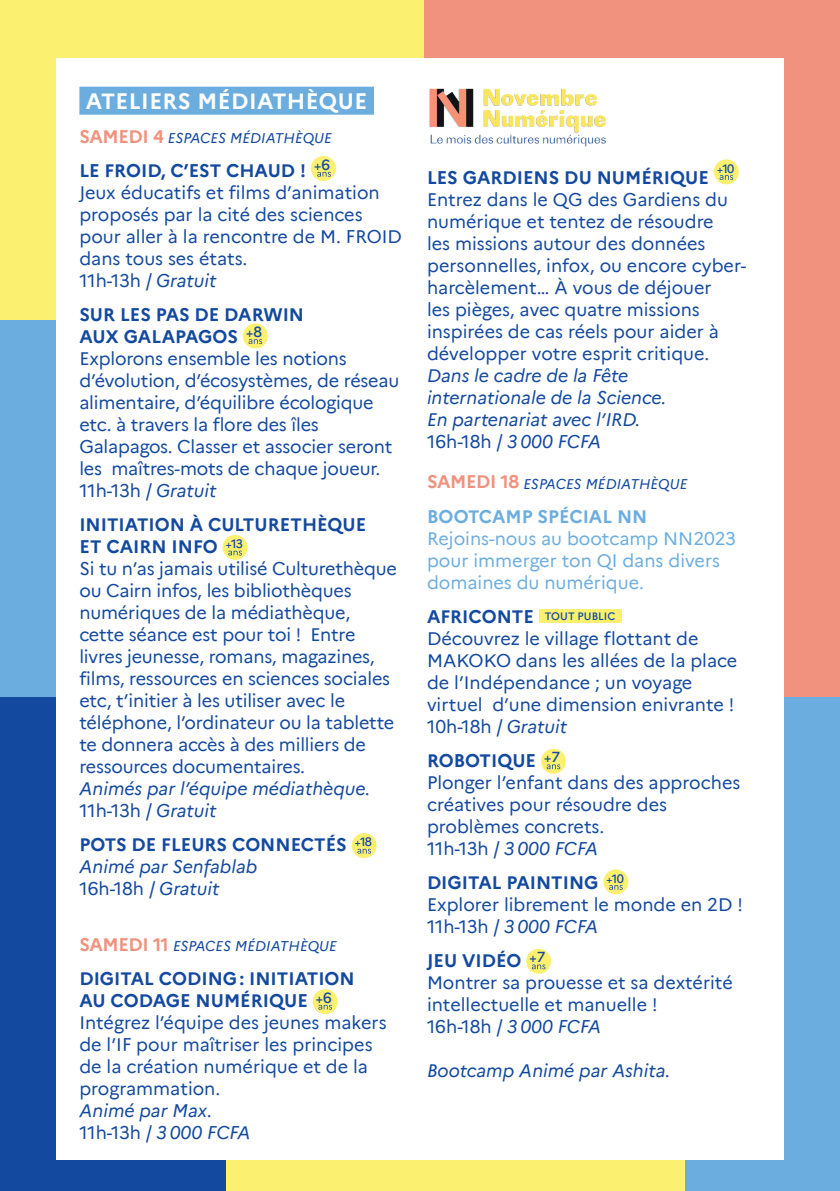
<style>
.page{position:relative;width:840px;height:1191px;background:#fff}
.page>*{position:absolute;margin:0;border:0;box-sizing:border-box;transform-origin:0 0}
.t1{font:700 22px "Marianne";letter-spacing:.02em;color:#fff}
.t2{font:18px/22px "Marianne";letter-spacing:-.005em;color:#13499f}
.t3{font:italic 18px/22px "Marianne";color:#13499f}
.t4{font:18px/22px "Marianne";color:#6caddf}
.t5{font:700 18px "Marianne";color:#13499f}
.t6{font:700 18px "Marianne";color:#6caddf}
.t7{font:italic 14px "Marianne";letter-spacing:.01em;color:#13499f}
.t8{font:500 12px "Marianne";color:#13499f}
.t9{font:500 10.6px "Marianne";color:#13499f}
.s1{font-weight:700;font-style:normal;font-size:18px;color:#f1927f}
.s2{font-weight:700}
.s3{font-style:italic}
.s4{font-style:normal}
.s5{font-weight:700;font-style:normal}
.s6{font-size:10px}
.s7{font-weight:700;font-size:18px}
</style>
<div class="page">
<div style="left:0;top:696px;width:225px;height:495px;background:#13499f"></div>
<div style="left:226px;top:696px;width:468px;height:495px;background:#fbf070"></div>
<div style="left:684px;top:696px;width:155px;height:495px;background:#6caddf"></div>
<div style="left:0;top:320px;width:415px;height:376px;background:#6caddf"></div>
<div style="left:415px;top:0;width:424px;height:696px;background:#f1927f"></div>
<div style="left:0;top:0;width:423px;height:319px;background:#fbf070"></div>
<div style="left:56px;top:58px;width:727px;height:1101px;background:#fff"></div>
<div style="left:79px;top:87px;width:295px;height:28px;background:#6caddf"></div>
<div style="left:311px;top:156px;width:25px;height:25px;background:#fbf070;border-radius:50%"></div>
<div style="left:243px;top:323px;width:25px;height:25px;background:#fbf070;border-radius:50%"></div>
<svg style="left:248px;top:339px;width:14px;height:5px"></svg>
<div style="left:222px;top:535px;width:25px;height:25px;background:#fbf070;border-radius:50%"></div>
<svg style="left:228px;top:550px;width:14px;height:5px"></svg>
<div style="left:351px;top:833px;width:25px;height:25px;background:#fbf070;border-radius:50%"></div>
<svg style="left:357px;top:848px;width:14px;height:5px"></svg>
<div style="left:312px;top:989px;width:25px;height:25px;background:#fbf070;border-radius:50%"></div>
<svg style="left:318px;top:1004px;width:14px;height:5px"></svg>
<div style="left:713px;top:159px;width:25px;height:25px;background:#fbf070;border-radius:50%"></div>
<svg style="left:719px;top:175px;width:13px;height:5px"></svg>
<div style="left:538px;top:609px;width:83px;height:13px;background:#fbf070"></div>
<div style="left:540px;top:748px;width:25px;height:25px;background:#fbf070;border-radius:50%"></div>
<svg style="left:546px;top:764px;width:14px;height:5px"></svg>
<div style="left:603px;top:869px;width:25px;height:25px;background:#fbf070;border-radius:50%"></div>
<svg style="left:609px;top:885px;width:13px;height:5px"></svg>
<div style="left:526px;top:948px;width:25px;height:25px;background:#fbf070;border-radius:50%"></div>
<svg style="left:531px;top:964px;width:14px;height:5px"></svg>
<img style="left:429px;top:88px;width:177px;height:59px">
<svg style="left:317px;top:172px;width:13px;height:5px"></svg>
<p class="t1" style="left:86px;top:84px;width:283px">ATELIERS MÉDIATHÈQUE</p>
<p class="t7" style="left:79px;top:127px;width:254px"><span class="s1">SAMEDI 4</span> ESPACES MÉDIATHÈQUE</p>
<p class="t2" style="left:79px;top:158px;width:324px"><span class="s2">LE FROID, C’EST CHAUD !</span> <sup>+</sup><sup>6<br></sup>Jeux éducatifs et films d’animation proposés par la cité des sciences pour aller à la rencontre de M. FROID dans tous ses états.<br>11h-13h / <span class="s3">Gratuit</span></p>
<p class="t2" style="left:79px;top:302px;width:321px"><span class="s2">SUR LES PAS DE DARWIN<br>AUX GALAPAGOS</span> <sup>+</sup><sup>8<br></sup>Explorons ensemble les notions d’évolution, d’écosystèmes, de réseau alimentaire, d’équilibre écologique etc. à travers la flore des îles<br>Galapagos. Classer et associer seront les maîtres-mots de chaque joueur.<br>11h-13h / <span class="s3">Gratuit</span></p>
<p class="t2" style="left:79px;top:512px;width:319px"><span class="s2">INITIATION À CULTURETHÈQUE<br>ET CAIRN INFO</span> <sup>+</sup><sup>13<br></sup>Si tu n’as jamais utilisé Culturethèque ou Cairn infos, les bibliothèques numériques de la médiathèque, cette séance est pour toi ! Entre livres jeunesse, romans, magazines, films, ressources en sciences sociales etc, t’initier à les utiliser avec le téléphone, l’ordinateur ou la tablette te donnera accès à des milliers de ressources documentaires.</p>
<p class="t3" style="left:79px;top:776px;width:292px">Animés par l’équipe médiathèque.<br><span class="s4">11h-13h /</span> Gratuit</p>
<p class="t3" style="left:79px;top:832px;width:294px"><span class="s5">POTS DE FLEURS CONNECTÉS</span> <sup>+</sup><sup>18<br></sup>Animé par Senfablab<br><span class="s4">16h-18h /</span> Gratuit</p>
<p class="t7" style="left:79px;top:935px;width:259px"><span class="s1">SAMEDI 11</span> ESPACES MÉDIATHÈQUE</p>
<p class="t2" style="left:79px;top:966px;width:308px"><span class="s2">DIGITAL CODING: INITIATION<br>AU CODAGE NUMÉRIQUE</span> <sup>+</sup><sup>6<br></sup>Intégrez l’équipe des jeunes makers de l’IF pour maîtriser les principes de la création numérique et de la programmation.</p>
<p class="t3" style="left:79px;top:1098px;width:172px">Animé par Max.<br><span class="s4">11h-13h /</span> 3 000 FCFA</p>
<p class="t5" style="left:427px;top:164px;width:283px">LES GARDIENS DU NUMÉRIQUE</p>
<p class="t8" style="left:716px;top:159px;width:19px"><span class="s6">+</span>10</p>
<p class="t2" style="left:427px;top:187px;width:321px">Entrez dans le QG des Gardiens du numérique et tentez de résoudre<br>les missions autour des données personnelles, infox, ou encore cyber&shy;harcèlement… À vous de déjouer<br>les pièges, avec quatre missions inspirées de cas réels pour aider à développer votre esprit critique.</p>
<p class="t3" style="left:427px;top:363px;width:241px">Dans le cadre de la Fête internationale de la Science.<br>En partenariat avec l’IRD.<br><span class="s4">16h-18h /</span> 3 000 FCFA</p>
<p class="t7" style="left:427px;top:472px;width:262px"><span class="s1">SAMEDI 18</span> ESPACES MÉDIATHÈQUE</p>
<p class="t6" style="left:427px;top:502px;width:222px">BOOTCAMP SPÉCIAL NN</p>
<p class="t4" style="left:427px;top:525px;width:310px">Rejoins-nous au bootcamp NN2023 pour immerger ton QI dans divers domaines du numérique.</p>
<p class="t9" style="left:427px;top:608px;width:190px"><span class="s7">AFRICONTE</span> TOUT PUBLIC</p>
<p class="t2" style="left:427px;top:625px;width:312px">Découvrez le village flottant de<br>MAKOKO dans les allées de la place de l’Indépendance ; un voyage virtuel d’une dimension enivrante !<br>10h-18h / <span class="s3">Gratuit</span></p>
<p class="t2" style="left:427px;top:747px;width:315px"><span class="s2">ROBOTIQUE</span> <sup>+</sup><sup>7<br></sup>Plonger l’enfant dans des approches créatives pour résoudre des problèmes concrets.<br>11h-13h / <span class="s3">3 000 FCFA</span></p>
<p class="t2" style="left:427px;top:869px;width:317px"><span class="s2">DIGITAL PAINTING</span> <sup>+</sup><sup>10<br></sup>Explorer librement le monde en 2D !<br>11h-13h / <span class="s3">3 000 FCFA</span></p>
<p class="t2" style="left:427px;top:947px;width:307px"><span class="s2">JEU VIDÉO</span> <sup>+</sup><sup>7<br></sup>Montrer sa prouesse et sa dextérité intellectuelle et manuelle !<br>16h-18h / <span class="s3">3 000 FCFA</span></p>
<p class="t3" style="left:427px;top:1057px;width:245px">Bootcamp Animé par Ashita.</p>
</div>
